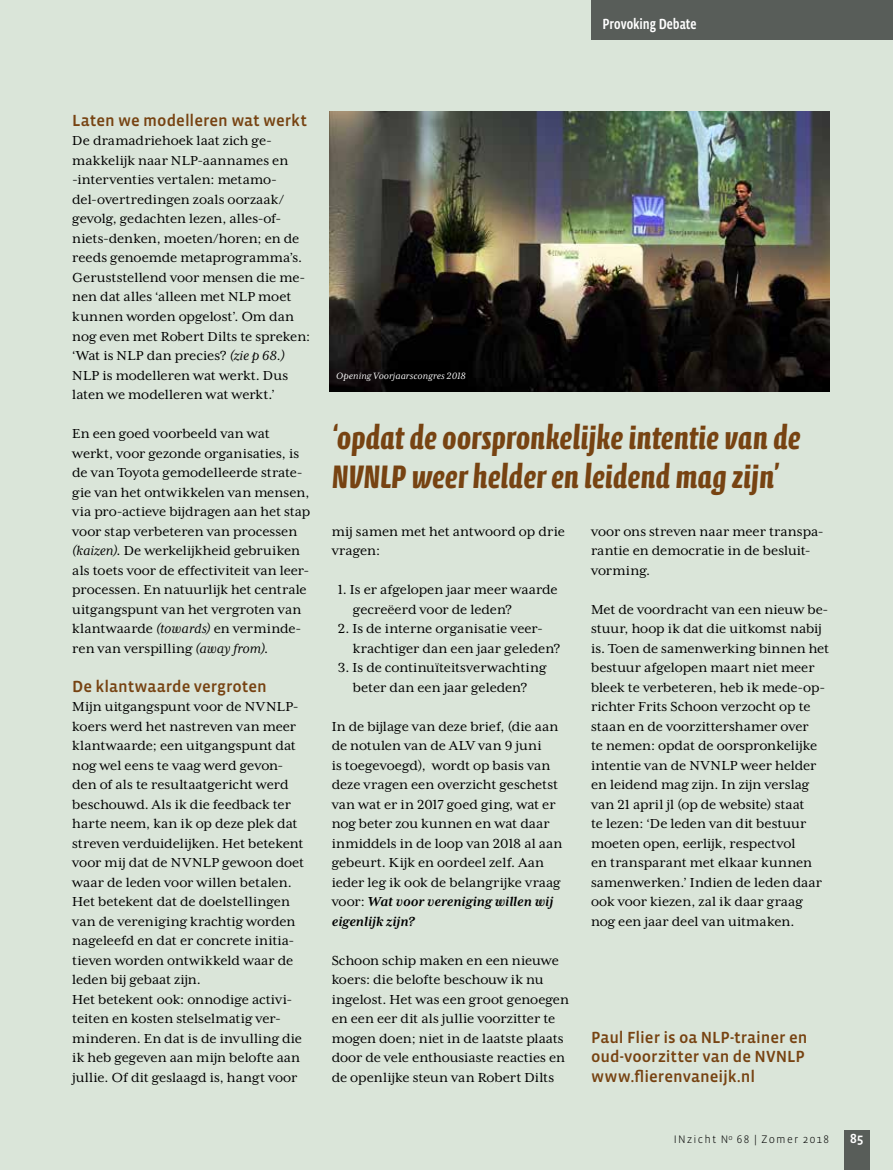
<style>
.page{position:relative;width:893px;height:1170px;background:#fff}
.page>*{position:absolute;margin:0;border:0;box-sizing:border-box;transform-origin:0 0}
.t1{font:700 33px/39.6px "Calcite Pro";color:#774312}
.t2{font:500 16.5px/19.5px "Vista Sans OTCE";color:#774312}
.t3{font:15px/19.5px "Mrs Eaves XL Serif OT";color:#000}
.t4{font:500 15px "Vista Sans Nar OTCE";letter-spacing:-.005em;color:#fff}
.t5{font:500 13.5px "Vista Sans OTCE";color:#fff}
.t6{font:300 11.1px "Vista Sans OTCE";letter-spacing:.115em;color:#000}
.t7{font:italic 10.5px "Mrs Eaves XL Serif OT";letter-spacing:.015em;color:#fff}
.s1{font-style:italic}
.s2{font-weight:700;font-style:italic}
</style>
<div class="page">
<div style="left:0;top:0;width:893px;height:1169px;background:#dae5d9"></div>
<div style="left:592px;top:0;width:301px;height:39px;background:#585d59"></div>
<img style="left:330px;top:112px;width:499px;height:279px">
<div style="left:844px;top:1130px;width:26px;height:39px;background:#585d59"></div>
<p class="t4" style="left:603px;top:15px;width:96px">Provoking Debate</p>
<p class="t2" style="left:72px;top:110px;width:236px">Laten we modelleren wat werkt</p>
<p class="t3" style="left:72px;top:131px;width:239px">De dramadriehoek laat zich ge&shy;makkelijk naar NLP-aannames en -interventies vertalen: metamo&shy;del-overtredingen zoals oorzaak/ gevolg, gedachten lezen, alles-of&shy;niets-denken, moeten/horen; en de reeds genoemde metaprogramma’s.<br>Geruststellend voor mensen die me&shy;nen dat alles ‘alleen met NLP moet kunnen worden opgelost’. Om dan nog even met Robert Dilts te spreken: ‘Wat is NLP dan precies? <span class="s1">(zie p 68.)<br></span>NLP is modelleren wat werkt. Dus laten we modelleren wat werkt.’</p>
<p class="t3" style="left:72px;top:424px;width:239px">En een goed voorbeeld van wat werkt, voor gezonde organisaties, is de van Toyota gemodelleerde strate&shy;gie van het ontwikkelen van mensen, via pro-actieve bijdragen aan het stap voor stap verbeteren van processen <span class="s1">(kaizen)</span>. De werkelijkheid gebruiken als toets voor de effectiviteit van leer&shy;processen. En natuurlijk het centrale uitgangspunt van het vergroten van klantwaarde <span class="s1">(towards)</span> en verminde&shy;ren van verspilling <span class="s1">(away from)</span>.</p>
<p class="t2" style="left:72px;top:676px;width:196px">De klantwaarde vergroten</p>
<p class="t3" style="left:72px;top:697px;width:233px">Mijn uitgangspunt voor de NVNLP&shy;koers werd het nastreven van meer klantwaarde; een uitgangspunt dat nog wel eens te vaag werd gevon&shy;den of als te resultaatgericht werd beschouwd. Als ik die feedback ter harte neem, kan ik op deze plek dat streven verduidelijken. Het betekent voor mij dat de NVNLP gewoon doet waar de leden voor willen betalen.<br>Het betekent dat de doelstellingen van de vereniging krachtig worden nageleefd en dat er concrete initia&shy;tieven worden ontwikkeld waar de leden bij gebaat zijn.<br>Het betekent ook: onnodige activi&shy;teiten en kosten stelselmatig ver&shy;minderen. En dat is de invulling die ik heb gegeven aan mijn belofte aan jullie. Of dit geslaagd is, hangt voor</p>
<p class="t7" style="left:336px;top:370px;width:131px">Opening Voorjaarscongres 2018</p>
<h1 class="t1" style="left:332px;top:417px;width:470px">‘opdat de oorspronkelijke intentie van de<br>NVNLP weer helder en leidend mag zijn’</h1>
<p class="t3" style="left:332px;top:521px;width:235px">mij samen met het antwoord op drie vragen:</p>
<p class="t3" style="left:353px;top:580px;width:206px;text-indent:-15px">1. Is er afgelopen jaar meer waarde gecreëerd voor de leden?</p>
<p class="t3" style="left:353px;top:619px;width:209px;text-indent:-15px">2. Is de interne organisatie veer&shy;krachtiger dan een jaar geleden?</p>
<p class="t3" style="left:338px;top:658px;width:210px;text-align:center">3. Is de continuïteitsverwachting beter dan een jaar geleden?</p>
<p class="t3" style="left:332px;top:716px;width:232px">In de bijlage van deze brief, (die aan de notulen van de ALV van 9 juni<br>is toegevoegd), wordt op basis van deze vragen een overzicht geschetst van wat er in 2017 goed ging, wat er nog beter zou kunnen en wat daar inmiddels in de loop van 2018 al aan gebeurt. Kijk en oordeel zelf. Aan ieder leg ik ook de belangrijke vraag voor: <span class="s2">Wat voor vereniging willen wij eigenlijk zijn?</span></p>
<p class="t3" style="left:332px;top:950px;width:239px">Schoon schip maken en een nieuwe koers: die belofte beschouw ik nu ingelost. Het was een groot genoegen en een eer dit als jullie voorzitter te mogen doen; niet in de laatste plaats door de vele enthousiaste reacties en de openlijke steun van Robert Dilts</p>
<p class="t3" style="left:591px;top:521px;width:234px">voor ons streven naar meer transpa&shy;rantie en democratie in de besluit&shy;vorming.</p>
<p class="t3" style="left:591px;top:599px;width:240px">Met de voordracht van een nieuw be&shy;stuur, hoop ik dat die uitkomst nabij is. Toen de samenwerking binnen het bestuur afgelopen maart niet meer bleek te verbeteren, heb ik mede-op&shy;richter Frits Schoon verzocht op te staan en de voorzittershamer over<br>te nemen: opdat de oorspronkelijke intentie van de NVNLP weer helder en leidend mag zijn. In zijn verslag van 21 april jl (op de website) staat<br>te lezen: ‘De leden van dit bestuur moeten open, eerlijk, respectvol<br>en transparant met elkaar kunnen samenwerken.’ Indien de leden daar ook voor kiezen, zal ik daar graag nog een jaar deel van uitmaken.</p>
<p class="t2" style="left:591px;top:1027px;width:218px">Paul Flier is oa NLP-trainer en oud-voorzitter van de NVNLP www.flierenvaneijk.nl</p>
<p class="t6" style="left:674px;top:1132px;width:157px">INzicht N<sup>o</sup> 68 | Zomer 2018</p>
<p class="t5" style="left:850px;top:1130px;width:15px">85</p>
</div>
